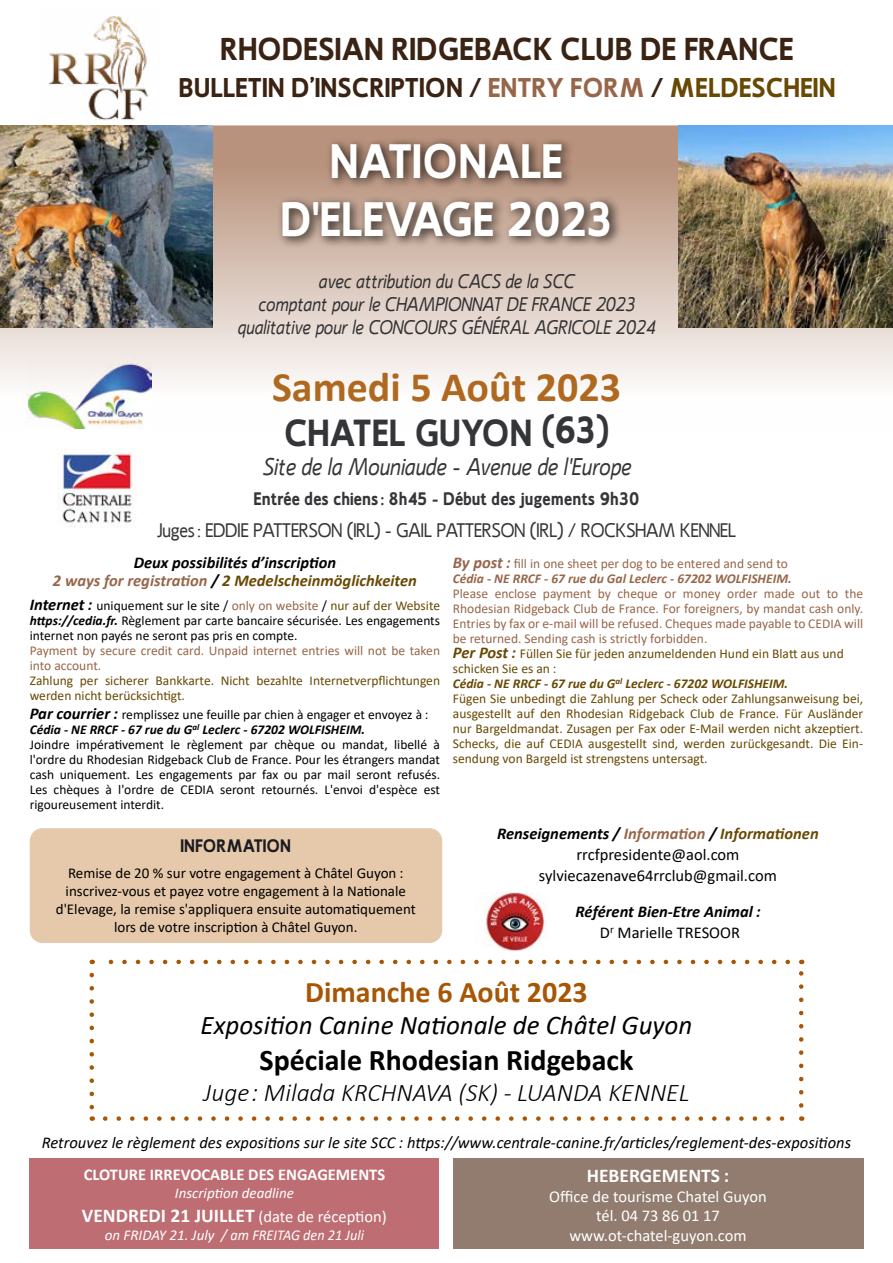
<style>
.page{position:relative;width:893px;height:1263px;background:#fff}
.page>*{position:absolute;margin:0;border:0;box-sizing:border-box;transform-origin:0 0}
.t1{font:700 48px/57.6px "Ligurino";color:#fff;text-align:center}
.t2{font:700 42px "Calibri";color:#a65605}
.t3{font:700 37.5px "Ligurino";color:#1b1c1f}
.t4{font:700 31.5px "Ligurino";color:#3b2314;scale:1.04 1}
.t5{font:700 30px "Calibri";color:#000}
.t6{font:700 30px "Calibri";color:#a65605}
.t7{font:700 27px "Ligurino";color:#3b2314;scale:1.04 1}
.t8{font:italic 27px "Calibri";color:#000}
.t9{font:italic 300 25.5px "Calibri";color:#000}
.t10{font:italic 24px "Ligurino";color:#1b1c1f}
.t11{font:italic 19.5px/23.4px "Ligurino";color:#1b1c1f;text-align:center}
.t12{font:19.5px "Ligurino";color:#1b1c1f}
.t13{font:700 19.5px "Calibri";color:#fff}
.t14{font:700 18px "Ligurino";color:#1b1c1f}
.t15{font:italic 700 16.5px/18px "Calibri";color:#000;text-align:center}
.t16{font:italic 16.5px "Calibri";color:#000}
.t17{font:16.5px/21px "Calibri";color:#000;text-align:center}
.t18{font:16.5px/19.5px "Calibri";color:#fff;text-align:center}
.t19{font:700 16.5px "Calibri";color:#fff}
.t20{font:15px/18px "Calibri";color:#000;text-align:center}
.t21{font:italic 15px "Calibri";color:#fff}
.t22{font:13.5px/15px "Calibri";color:#684903}
.t23{font:13.5px/15px "Calibri";color:#000;text-align:justify}
.t24{font:italic 700 13.5px/15px "Calibri";color:#97664a}
.t25{font:13.5px/15px "Calibri";color:#97664a}
.s1{color:#97664a}
.s2{color:#684903}
.s3{font-weight:700;font-style:italic;font-size:16.5px}
.s4{font-weight:700;font-style:italic}
.s5{font-size:16.5px}
.s6{font-weight:400;font-style:normal}
.s7{font-weight:700;font-style:italic;color:#97664a}
.s8{font-weight:700;font-style:italic;color:#684903}
.s9{font-weight:400;font-size:16.5px}
</style>
<div class="page">
<div style="left:453px;top:1159px;width:410px;height:90px;background:#917c6f"></div>
<svg style="left:0;top:125px;width:893px;height:304px"></svg>
<div style="left:276px;top:137px;width:347px;height:112px;background:#000;opacity:.75"></div>
<div style="left:30px;top:1159px;width:409px;height:90px;background:#be6e73"></div>
<img style="left:678px;top:125px;width:215px;height:202px">
<img style="left:0;top:125px;width:213px;height:202px">
<img style="left:49px;top:16px;width:99px;height:105px">
<svg style="left:105px;top:1116px;width:680px;height:5px"></svg>
<svg style="left:90px;top:975px;width:4px;height:146px"></svg>
<svg style="left:799px;top:960px;width:4px;height:145px"></svg>
<svg style="left:92px;top:960px;width:696px;height:4px"></svg>
<img style="left:57px;top:448px;width:78px;height:79px">
<img style="left:26px;top:357px;width:125px;height:71px">
<img style="left:484px;top:893px;width:63px;height:58px">
<div style="left:30px;top:828px;width:412px;height:115px;background:#e6c8ab;border-radius:13px"></div>
<h3 class="t4" style="left:220px;top:30px;width:553px">RHODESIAN RIDGEBACK CLUB DE FRANCE</h3>
<h3 class="t7" style="left:179px;top:71px;width:633px">BULLETIN D’INSCRIPTION / <span class="s1">ENTRY FORM</span> / <span class="s2">MELDESCHEIN</span></h3>
<h1 class="t1" style="left:280px;top:131px;width:334px">NATIONALE<br>D'ELEVAGE 2023</h1>
<h3 class="t11" style="left:237px;top:269px;width:420px">avec attribution du CACS de la SCC<br>comptant pour le CHAMPIONNAT DE FRANCE 2023 qualitative pour le CONCOURS GÉNÉRAL AGRICOLE 2024</h3>
<h2 class="t2" style="left:272px;top:357px;width:350px">Samedi 5 Août 2023</h2>
<h3 class="t3" style="left:284px;top:411px;width:326px">CHATEL GUYON (63)</h3>
<h3 class="t10" style="left:262px;top:453px;width:370px">Site de la Mouniaude - Avenue de l'Europe</h3>
<h3 class="t14" style="left:254px;top:488px;width:387px">Entrée des chiens : 8h45 - Début des jugements 9h30</h3>
<h3 class="t12" style="left:157px;top:519px;width:580px">Juges: EDDIE PATTERSON (IRL) - GAIL PATTERSON (IRL) / ROCKSHAM KENNEL</h3>
<p class="t15" style="left:53px;top:553px;width:365px">Deux possibilités d’inscription<br><span class="s1">2 ways for registration</span> / <span class="s2">2 Medelscheinmöglichkeiten</span></p>
<p class="t23" style="left:30px;top:598px;width:412px"><span class="s3">Internet :</span> uniquement sur le site / <span class="s1">only on website</span> / <span class="s2">nur auf der Website </span><span class="s4">https://cedia.fr.</span> Règlement par carte bancaire sécurisée. Les engagements internet non payés ne seront pas pris en compte.</p>
<p class="t25" style="left:30px;top:643px;width:412px">Payment by secure credit card. Unpaid internet entries will not be taken into account.</p>
<p class="t22" style="left:30px;top:672px;width:412px">Zahlung per sicherer Bankkarte. Nicht bezahlte Internetverpflichtungen werden nicht berücksichtigt.</p>
<p class="t23" style="left:30px;top:707px;width:412px;text-align:left"><span class="s3">Par courrier :</span> remplissez une feuille par chien à engager et envoyez à :<br><span class="s4">Cédia - NE RRCF - 67 rue du G</span><sup>al</sup> <span class="s4">Leclerc - 67202 WOLFISHEIM.<br></span>Joindre impérativement le règlement par chèque ou mandat, libellé à l'ordre du Rhodesian Ridgeback Club de France. Pour les étrangers mandat cash uniquement. Les engagements par fax ou par mail seront refusés.<br>Les chèques à l'ordre de CEDIA seront retournés. L'envoi d'espèce est rigoureusement interdit.</p>
<h3 class="t14" style="left:181px;top:835px;width:112px">INFORMATION</h3>
<p class="t20" style="left:56px;top:864px;width:361px">Remise de 20 % sur votre engagement à Châtel Guyon : inscrivez-vous et payez votre engagement à la Nationale d'Elevage, la remise s'appliquera ensuite automatiquement lors de votre inscription à Châtel Guyon.</p>
<p class="t24" style="left:453px;top:556px;width:340px"><span class="s5">By post :</span> <span class="s6">fill in one sheet per dog to be entered and send to<br></span>Cédia - NE RRCF - 67 rue du Gal Leclerc - 67202 WOLFISHEIM.</p>
<p class="t22" style="left:453px;top:586px;width:412px"><span class="s1">Please enclose payment by cheque or money order made out to the Rhodesian Ridgeback Club de France. For foreigners, by mandat cash only.<br>Entries by fax or e-mail will be refused. Cheques made payable to CEDIA will be returned. Sending cash is strictly forbidden.<br></span><span class="s3">Per Post :</span> Füllen Sie für jeden anzumeldenden Hund ein Blatt aus und schicken Sie es an :<br><span class="s4">Cédia - NE RRCF - 67 rue du G</span><sup>al</sup> <span class="s4">Leclerc - 67202 WOLFISHEIM.<br></span>Fügen Sie unbedingt die Zahlung per Scheck oder Zahlungsanweisung bei, ausgestellt auf den Rhodesian Ridgeback Club de France. Für Ausländer nur Bargeldmandat. Zusagen per Fax oder E-Mail werden nicht akzeptiert.<br>Schecks, die auf CEDIA ausgestellt sind, werden zurückgesandt. Die Ein&shy;sendung von Bargeld ist strengstens untersagt.</p>
<p class="t17" style="left:497px;top:822px;width:323px"><span class="s4">Renseignements /</span> <span class="s7">Information</span> <span class="s4">/</span> <span class="s8">Informationen </span>rrcfpresidente@aol.com sylviecazenave64rrclub@gmail.com</p>
<p class="t15" style="left:576px;top:901px;width:187px;line-height:21px">Référent Bien-Etre Animal :<br><span class="s6">D</span><sup>r</sup> <span class="s6">Marielle TRESOOR</span></p>
<h3 class="t6" style="left:305px;top:971px;width:284px">Dimanche 6 Août 2023</h3>
<h3 class="t8" style="left:201px;top:1007px;width:493px">Exposition Canine Nationale de Châtel Guyon</h3>
<h3 class="t5" style="left:259px;top:1039px;width:375px">Spéciale Rhodesian Ridgeback</h3>
<h3 class="t9" style="left:203px;top:1077px;width:487px">Juge : Milada KRCHNAVA (SK) - LUANDA KENNEL</h3>
<p class="t16" style="left:42px;top:1131px;width:811px">Retrouvez le règlement des expositions sur le site SCC : https://www.centrale-canine.fr/articles/reglement-des-expositions</p>
<p class="t19" style="left:84px;top:1163px;width:303px">CLOTURE IRREVOCABLE DES ENGAGEMENTS</p>
<p class="t21" style="left:175px;top:1183px;width:120px">Inscription deadline</p>
<h3 class="t13" style="left:82px;top:1201px;width:306px">VENDREDI 21 JUILLET <span class="s9">(date de réception)</span></h3>
<p class="t21" style="left:105px;top:1224px;width:261px">on FRIDAY 21. July / am FREITAG den 21 Juli</p>
<h3 class="t13" style="left:587px;top:1162px;width:144px">HEBERGEMENTS :</h3>
<p class="t18" style="left:549px;top:1186px;width:219px">Office de tourisme Chatel Guyon tél. 04 73 86 01 17 www.ot-chatel-guyon.com</p>
</div>
